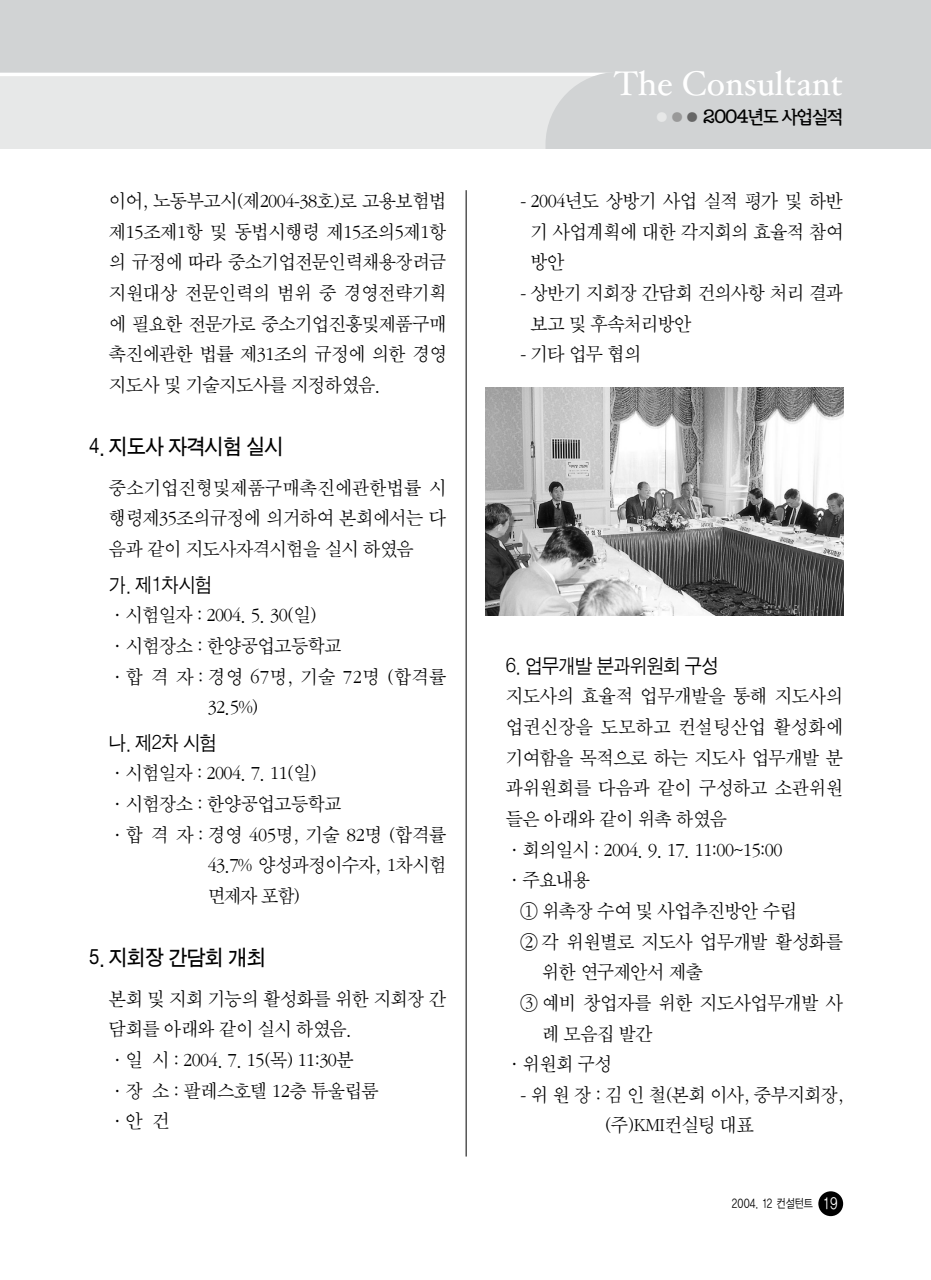
<style>
.page{position:relative;width:931px;height:1280px;background:#fff}
.page>*{position:absolute;margin:0;border:0;box-sizing:border-box;transform-origin:0 0}
.t1{font:34.3px "Hoefler Text";color:#fff}
.t2{font:21.88px "Sand Tg";letter-spacing:-.025em;color:#000;scale:.95 1}
.t3{font:20.12px/30.6px "Sand Sm";letter-spacing:-.025em;color:#000;text-align:justify;scale:.95 1}
.t4{font:20.12px "Sand Jg";letter-spacing:-.025em;color:#000;scale:.95 1}
.t5{font:20.12px "Sand Sm";letter-spacing:-.005em;color:#000;scale:.95 1}
.t6{font:20.12px "Sand Sm";letter-spacing:.02em;color:#000;scale:.95 1}
.t7{font:20.12px "Sand Sm";letter-spacing:.015em;color:#000;scale:.95 1}
.t8{font:19.25px "San Ig M";letter-spacing:-.065em;color:#000}
.t9{font:12.25px "YGO12";letter-spacing:-.07em;color:#000;scale:.8 1}
.s1{color:#e7e8e8}
.s2{color:#999}
.s3{color:#666}
.s4{font-size:15.75px;color:#fff}
</style>
<div class="page">
<div style="left:0;top:74px;width:931px;height:75px;background:#e7e8e8"></div>
<div style="left:0;top:0;width:931px;height:74px;background:#d1d3d4"></div>
<hr style="left:0;top:73px;width:931px;height:3px;background:#fff">
<div style="left:546px;top:72px;width:385px;height:77px;background:#d1d3d4"></div>
<div style="left:818px;top:1191px;width:25px;height:24px;background:#000;border-radius:50%"></div>
<hr style="left:466px;top:190px;width:1px;height:966px;background:#000">
<img style="left:486px;top:387px;width:357px;height:228px">
<p class="t3" style="left:109px;top:187px;width:357px">이어, 노동부고시(제2004-38호)로 고용보험법 제15조제1항 및 동법시행령 제15조의5제1항 의 규정에 따라 중소기업전문인력채용장려금 지원대상 전문인력의 범위 중 경영전략기획 에 필요한 전문가로 중소기업진흥및제품구매 촉진에관한 법률 제31조의 규정에 의한 경영 지도사 및 기술지도사를 지정하였음.</p>
<p class="t2" style="left:89px;top:437px;width:206px">4. 지도사 자격시험 실시</p>
<p class="t3" style="left:109px;top:473px;width:357px">중소기업진형및제품구매촉진에관한법률 시 행령제35조의규정에 의거하여 본회에서는 다 음과 같이 지도사자격시험을 실시 하였음</p>
<p class="t4" style="left:109px;top:575px;width:110px">가. 제1차시험</p>
<p class="t3" style="left:109px;top:601px;width:220px">·시험일자 : 2004. 5. 30(일)</p>
<p class="t3" style="left:109px;top:631px;width:246px">·시험장소 : 한양공업고등학교</p>
<p class="t6" style="left:109px;top:667px;width:357px">·합 격 자 : 경영 67명, 기술 72명 (합격률</p>
<p class="t3" style="left:208px;top:693px;width:55px">32.5%)</p>
<p class="t4" style="left:109px;top:733px;width:115px">나. 제2차 시험</p>
<p class="t3" style="left:109px;top:759px;width:220px">·시험일자 : 2004. 7. 11(일)</p>
<p class="t3" style="left:109px;top:790px;width:246px">·시험장소 : 한양공업고등학교</p>
<p class="t5" style="left:109px;top:825px;width:357px">·합 격 자 : 경영 405명, 기술 82명 (합격률</p>
<p class="t3" style="left:208px;top:851px;width:253px">43.7% 양성과정이수자, 1차시험</p>
<p class="t3" style="left:208px;top:881px;width:99px">면제자 포함)</p>
<p class="t2" style="left:89px;top:947px;width:187px">5. 지회장 간담회 개최</p>
<p class="t3" style="left:109px;top:984px;width:357px;text-align:left">본회 및 지회 기능의 활성화를 위한 지회장 간 담회를 아래와 같이 실시 하였음.<br>·일 시 : 2004. 7. 15(목) 11:30분<br>·장 소 : 팔레스호텔 12층 튜울립룸<br>·안 건</p>
<h1 class="t1" style="left:614px;top:70px;width:231px">The Consultant</h1>
<p class="t8" style="left:654px;top:109px;width:191px"><span class="s1">●</span><span class="s2">●</span><span class="s3">●</span> 2004년도 사업실적</p>
<p class="t3" style="left:531px;top:187px;width:330px;text-indent:-10px">- 2004년도 상방기 사업 실적 평가 및 하반 기 사업계획에 대한 각지회의 효율적 참여 방안</p>
<p class="t3" style="left:531px;top:279px;width:330px;text-indent:-10px">- 상반기 지회장 간담회 건의사항 처리 결과 보고 및 후속처리방안</p>
<p class="t3" style="left:521px;top:340px;width:129px">- 기타 업무 협의</p>
<p class="t4" style="left:506px;top:656px;width:226px">6. 업무개발 분과위원회 구성</p>
<p class="t3" style="left:506px;top:682px;width:357px">지도사의 효율적 업무개발을 통해 지도사의</p>
<p class="t7" style="left:506px;top:718px;width:357px">업권신장을 도모하고 컨설팅산업 활성화에</p>
<p class="t3" style="left:506px;top:743px;width:357px">기여함을 목적으로 하는 지도사 업무개발 분</p>
<p class="t3" style="left:506px;top:774px;width:357px">과위원회를 다음과 같이 구성하고 소관위원</p>
<p class="t3" style="left:506px;top:804px;width:234px">들은 아래와 같이 위촉 하였음</p>
<p class="t3" style="left:506px;top:835px;width:293px">·회의일시 : 2004. 9. 17. 11:00~15:00</p>
<p class="t3" style="left:506px;top:866px;width:90px">·주요내용</p>
<p class="t3" style="left:521px;top:896px;width:292px">① 위촉장 수여 및 사업추진방안 수립</p>
<p class="t3" style="left:521px;top:927px;width:341px">② 각 위원별로 지도사 업무개발 활성화를</p>
<p class="t3" style="left:542px;top:958px;width:171px">위한 연구제안서 제출</p>
<p class="t3" style="left:521px;top:988px;width:341px">③ 예비 창업자를 위한 지도사업무개발 사</p>
<p class="t3" style="left:542px;top:1019px;width:118px">례 모음집 발간</p>
<p class="t3" style="left:506px;top:1049px;width:113px">·위원회 구성</p>
<p class="t3" style="left:521px;top:1080px;width:341px;text-align:center">- 위 원 장 : 김 인 철(본회 이사, 중부지회장, (주)KMI컨실팅 대표</p>
<p class="t9" style="left:731px;top:1197px;width:135px">2004. 12 컨설턴트 <span class="s4">19</span></p>
</div>
